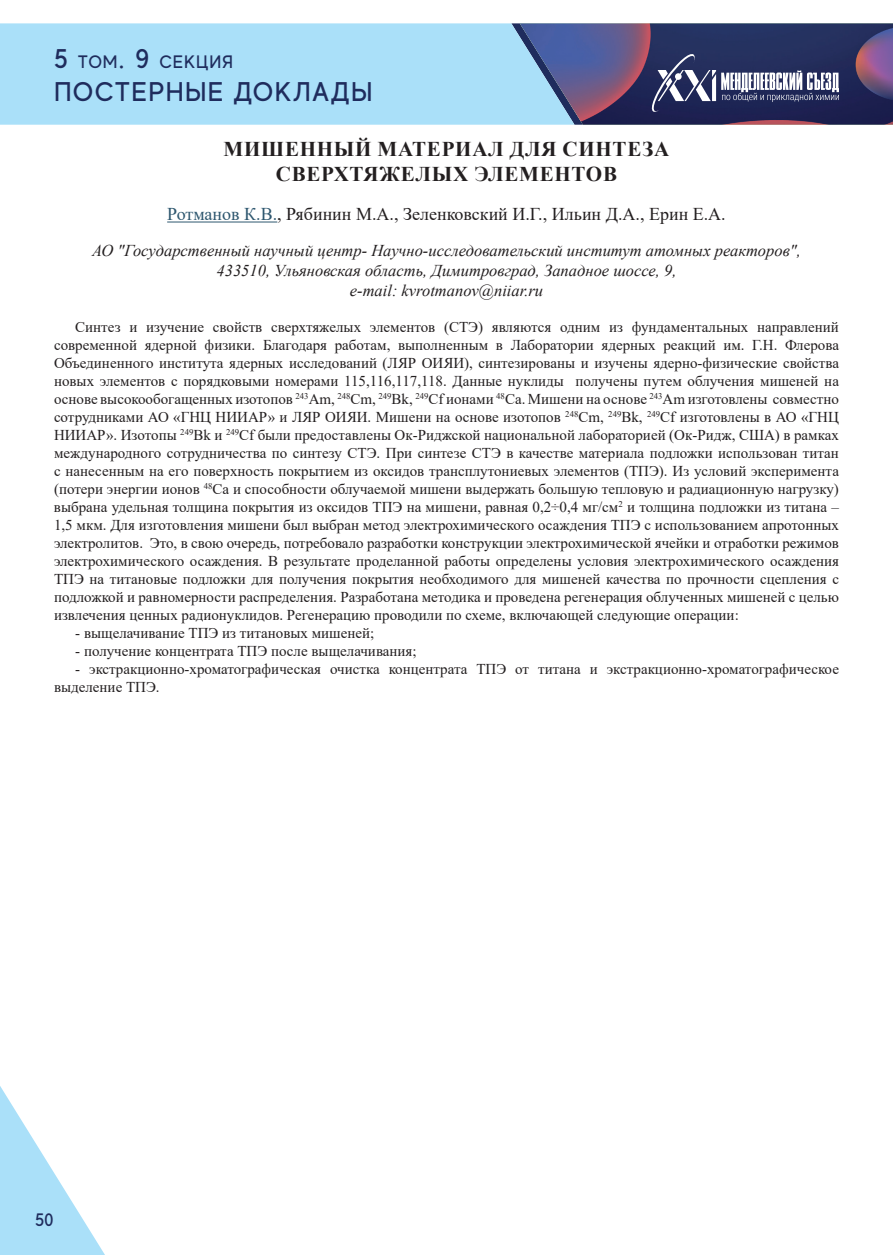
<style>
.page{position:relative;width:893px;height:1255px;background:#fff}
.page>*{position:absolute;margin:0;border:0;box-sizing:border-box;transform-origin:0 0}
.t1{font:500 27px "MADE Evolve Sans";letter-spacing:.05em;color:#1f2c5d}
.t2{font:700 21px/25.2px "Times New Roman";letter-spacing:.035em;color:#231f20;text-align:center}
.t3{font:18px "Times New Roman";color:#231f20}
.t4{font:500 18px "MADE Evolve Sans";letter-spacing:.05em;color:#1f2c5d}
.t5{font:italic 16.5px/19.8px "Times New Roman";color:#231f20;text-align:center}
.t6{font:15px/18px "Times New Roman";color:#231f20;text-align:justify}
.s1{font-size:27px}
.s2{color:#2e576f}
</style>
<div class="page">
<div style="left:0;top:23px;width:511px;height:102px;background:#aae0f9"></div>
<svg style="left:0;top:1086px;width:105px;height:168px"></svg>
<svg style="left:511px;top:23px;width:382px;height:102px;background:#51557f"></svg>
<hr style="left:167px;top:221px;width:110px;height:1px;background:#2e576f">
<p class="t4" style="left:54px;top:51px;width:181px"><span class="s1">5</span> ТОМ<span class="s1">. 9</span> СЕКЦИЯ</p>
<h1 class="t1" style="left:54px;top:74px;width:320px">ПОСТЕРНЫЕ ДОКЛАДЫ</h1>
<h2 class="t2" style="left:224px;top:136px;width:447px">МИШЕННЫЙ МАТЕРИАЛ ДЛЯ СИНТЕЗА<br>СВЕРХТЯЖЕЛЫХ ЭЛЕМЕНТОВ</h2>
<p class="t3" style="left:167px;top:201px;width:560px"><span class="s2">Ротманов К.В.</span>, Рябинин М.А., Зеленковский И.Г., Ильин Д.А., Ерин Е.А.</p>
<p class="t5" style="left:92px;top:240px;width:710px">АО "Государственный научный центр- Научно-исследовательский институт атомных реакторов",<br>433510, Ульяновская область, Димитровград, Западное шоссе, 9,<br>e-mail: kvrotmanov@niiar.ru</p>
<p class="t6" style="left:54px;top:317px;width:786px;text-indent:21px">Синтез и изучение свойств сверхтяжелых элементов (СТЭ) являются одним из фундаментальных направлений современной ядерной физики. Благодаря работам, выполненным в Лаборатории ядерных реакций им. Г.Н. Флерова Объединенного института ядерных исследований (ЛЯР ОИЯИ), синтезированы и изучены ядерно-физические свойства новых элементов с порядковыми номерами 115,116,117,118. Данные нуклиды получены путем облучения мишеней на основе высокообогащенных изотопов <sup>243</sup>Am, <sup>248</sup>Cm, <sup>249</sup>Вk, <sup>249</sup>Cf ионами <sup>48</sup>Ca. Мишени на основе <sup>243</sup>Am изготовлены совместно сотрудниками АО «ГНЦ НИИАР» и ЛЯР ОИЯИ. Мишени на основе изотопов <sup>248</sup>Cm, <sup>249</sup>Вk, <sup>249</sup>Cf изготовлены в АО «ГНЦ НИИАР». Изотопы <sup>249</sup>Вk и <sup>249</sup>Cf были предоставлены Ок-Риджской национальной лабораторией (Ок-Ридж, США) в рамках международного сотрудничества по синтезу СТЭ. При синтезе СТЭ в качестве материала подложки использован титан с нанесенным на его поверхность покрытием из оксидов трансплутониевых элементов (ТПЭ). Из условий эксперимента (потери энергии ионов <sup>48</sup>Ca и способности облучаемой мишени выдержать большую тепловую и радиационную нагрузку) выбрана удельная толщина покрытия из оксидов ТПЭ на мишени, равная 0,2÷0,4 мг/см<sup>2</sup> и толщина подложки из титана – 1,5 мкм. Для изготовления мишени был выбран метод электрохимического осаждения ТПЭ с использованием апротонных электролитов. Это, в свою очередь, потребовало разработки конструкции электрохимической ячейки и отработки режимов электрохимического осаждения. В результате проделанной работы определены условия электрохимического осаждения ТПЭ на титановые подложки для получения покрытия необходимого для мишеней качества по прочности сцепления с подложкой и равномерности распределения. Разработана методика и проведена регенерация облученных мишеней с целью извлечения ценных радионуклидов. Регенерацию проводили по схеме, включающей следующие операции:</p>
<p class="t6" style="left:75px;top:623px;width:301px">- выщелачивание ТПЭ из титановых мишеней;</p>
<p class="t6" style="left:75px;top:641px;width:343px">- получение концентрата ТПЭ после выщелачивания;</p>
<p class="t6" style="left:54px;top:659px;width:786px;text-indent:21px">- экстракционно-хроматографическая очистка концентрата ТПЭ от титана и экстракционно-хроматографическое выделение ТПЭ.</p>
<p class="t4" style="left:35px;top:1208px;width:20px">50</p>
</div>
